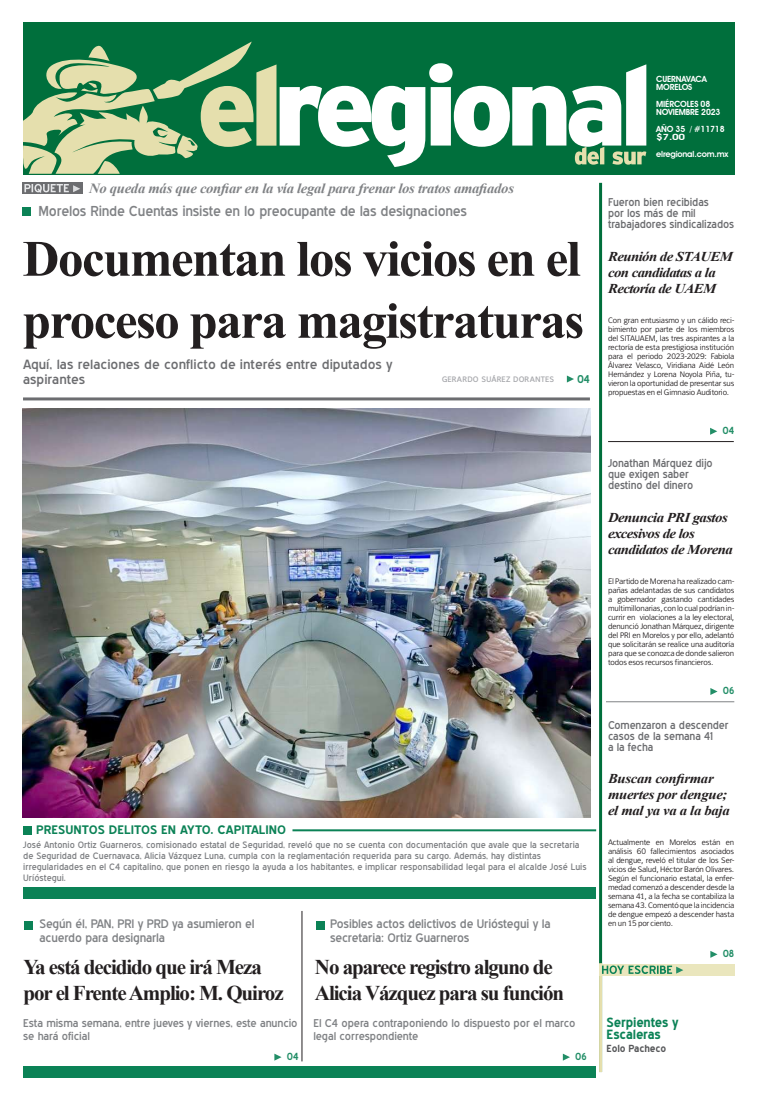
<style>
.page{position:relative;width:757px;height:1106px;background:#fff}
.page>*{position:absolute;margin:0;border:0;box-sizing:border-box;transform-origin:0 0}
.t1{font:700 51px/62px "Times New Roman";letter-spacing:-.03em;color:#231f20}
.t2{font:700 21px/26px "Times New Roman";letter-spacing:-.05em;color:#231f20}
.t3{font:italic 700 14px "Times New Roman";letter-spacing:-.02em;color:#808285;scale:1.05 1}
.t4{font:14px "Blue Highway";letter-spacing:-.015em;color:#808285;scale:1.05 1}
.t5{font:italic 700 13.5px/16px "Times New Roman";letter-spacing:-.04em;color:#231f20;scale:1.1 1}
.t6{font:13px/15px "Blue Highway";color:#6c6d70;scale:1.1 1}
.t7{font:700 13px/12.5px "Blue Highway";letter-spacing:-.015em;color:#0b8256;scale:1.05 1}
.t8{font:12px/14px "Blue Highway";letter-spacing:-.015em;color:#808285;scale:1.05 1}
.t9{font:700 12px "Blue Highway";color:#0b8256;scale:1.1 1}
.t10{font:11px/11px "Blue Highway";letter-spacing:-.01em;color:#6c6d70}
.t11{font:11px/13px "Blue Highway";letter-spacing:-.01em;color:#808285;scale:1.05 1}
.t12{font:700 11px "Blue Highway";color:#228e67}
.t13{font:700 10px "Blue Highway";letter-spacing:-.015em;color:#57585a;scale:1.05 1}
.t14{font:700 10px "Blue Highway";letter-spacing:-.015em;color:#228e67}
.t15{font:9px/11px "Blue Highway";color:#808285;scale:1.05 1}
.t16{font:600 8.5px/8.3px "Avant Garde IT Cby BT";letter-spacing:-.02em;color:#fff}
.t17{font:8px/9px "Fran Klein";letter-spacing:-.015em;color:#231f20;text-align:justify}
.t18{font:700 8px "Fran Klein";color:#a8a9ad;scale:1.05 1}
</style>
<div class="page">
<div style="left:23px;top:183px;width:60px;height:11px;background:#6c6d70"></div>
<div style="left:23px;top:207px;width:8px;height:8px;background:#0b8256"></div>
<div style="left:23px;top:826px;width:8px;height:8px;background:#0b8256"></div>
<div style="left:316px;top:921px;width:8px;height:8px;background:#0b8256"></div>
<hr style="left:599px;top:183px;width:3px;height:889px;background:#006f3c">
<hr style="left:599px;top:963px;width:3px;height:109px;background:#e5dfad">
<svg style="left:567px;top:375px;width:7px;height:7px"></svg>
<hr style="left:23px;top:397px;width:567px;height:3px;background:#6c6d70">
<div style="left:23px;top:887px;width:573px;height:11px;background:#0b8256"></div>
<div style="left:23px;top:1066px;width:573px;height:11px;background:#0b8256"></div>
<svg style="left:24px;top:184px;width:56px;height:9px"></svg>
<hr style="left:292px;top:829px;width:304px;height:2px;background:#0b8256">
<div style="left:24px;top:921px;width:9px;height:8px;background:#0b8256"></div>
<svg style="left:274px;top:1053px;width:8px;height:7px"></svg>
<svg style="left:563px;top:1053px;width:7px;height:7px"></svg>
<hr style="left:301px;top:911px;width:1px;height:150px;background:#231f20">
<hr style="left:606px;top:701px;width:128px;height:1px;background:#808285">
<hr style="left:608px;top:441px;width:126px;height:1px;background:#231f20">
<div style="left:23px;top:22px;width:711px;height:152px;background:#006f3c"></div>
<svg style="left:280px;top:63px;width:366px;height:104px"></svg>
<svg style="left:24px;top:42px;width:252px;height:132px"></svg>
<svg style="left:575px;top:147px;width:71px;height:18px"></svg>
<div style="left:600px;top:964px;width:135px;height:11px;background:#eae6bd"></div>
<svg style="left:602px;top:965px;width:82px;height:9px"></svg>
<svg style="left:710px;top:428px;width:7px;height:7px"></svg>
<svg style="left:710px;top:688px;width:7px;height:7px"></svg>
<svg style="left:710px;top:951px;width:7px;height:6px"></svg>
<img style="left:23px;top:409px;width:567px;height:409px">
<h3 class="t3" style="left:89px;top:179px;width:406px">No queda más que confiar en la vía legal para frenar los tratos amafiados</h3>
<h3 class="t4" style="left:39px;top:202px;width:410px">Morelos Rinde Cuentas insiste en lo preocupante de las designaciones</h3>
<h1 class="t1" style="left:23px;top:226px;width:563px">Documentan los vicios en el proceso para magistraturas</h1>
<h3 class="t6" style="left:23px;top:357px;width:338px">Aquí, las relaciones de conflicto de interés entre diputados y aspirantes</h3>
<p class="t18" style="left:442px;top:375px;width:109px">GERARDO SUÁREZ DORANTES</p>
<h3 class="t12" style="left:577px;top:372px;width:14px">04</h3>
<h3 class="t9" style="left:36px;top:823px;width:229px">PRESUNTOS DELITOS EN AYTO. CAPITALINO</h3>
<p class="t15" style="left:23px;top:839px;width:538px">José Antonio Ortiz Guarneros, comisionado estatal de Seguridad, reveló que no se cuenta con documentación que avale que la secretaria de Seguridad de Cuernavaca, Alicia Vázquez Luna, cumpla con la reglamentación requerida para su cargo. Además, hay distintas irregularidades en el C4 capitalino, que ponen en riesgo la ayuda a los habitantes, e implicar responsabilidad legal para el alcalde José Luis Uríóstegui.</p>
<h3 class="t8" style="left:39px;top:916px;width:206px">Según él, PAN, PRI y PRD ya asumieron el acuerdo para designarla</h3>
<h2 class="t2" style="left:24px;top:953px;width:262px">Ya está decidido que irá Meza por el Frente Amplio: M. Quiroz</h2>
<h3 class="t8" style="left:330px;top:916px;width:212px">Posibles actos delictivos de Urióstegui y la secretaria: Ortiz Guarneros</h3>
<h2 class="t2" style="left:315px;top:953px;width:251px">No aparece registro alguno de<br>Alicia Vázquez para su función</h2>
<h3 class="t11" style="left:23px;top:1016px;width:263px">Esta misma semana, entre jueves y viernes, este anuncio se hará oficial</h3>
<p class="t14" style="left:287px;top:1050px;width:13px">04</p>
<p class="t14" style="left:575px;top:1050px;width:13px">06</p>
<h3 class="t11" style="left:313px;top:1016px;width:251px">El C4 opera contraponiendo lo dispuesto por el marco legal correspondiente</h3>
<p class="t16" style="left:656px;top:75px;width:52px">CUERNAVACA<br>MORELOS</p>
<p class="t16" style="left:656px;top:100px;width:66px">MIÉRCOLES 08<br>NOVIEMBRE 2023</p>
<p class="t16" style="left:656px;top:125px;width:70px">AÑO 35 / #11718 $7.00</p>
<p class="t16" style="left:656px;top:149px;width:74px">elregional.com.mx</p>
<h3 class="t10" style="left:608px;top:197px;width:128px">Fueron bien recibidas<br>por los más de mil trabajadores sindicalizados</h3>
<h3 class="t5" style="left:608px;top:248px;width:115px">Reunión de STAUEM con candidatas a la<br>Rectoría de UAEM</h3>
<p class="t17" style="left:608px;top:315px;width:128px">Con gran entusiasmo y un cálido reci&shy;bimiento por parte de los miembros del SITAUAEM, las tres aspirantes a la rectoría de esta prestigiosa institución para el periodo 2023-2029: Fabiola Álvarez Velasco, Viridiana Aidé León Hernández y Lorena Noyola Piña, tu&shy;vieron la oportunidad de presentar sus propuestas en el Gimnasio Auditorio.</p>
<h3 class="t10" style="left:608px;top:457px;width:106px">Jonathan Márquez dijo que exigen saber destino del dinero</h3>
<p class="t14" style="left:722px;top:424px;width:13px">04</p>
<h3 class="t5" style="left:608px;top:509px;width:115px">Denuncia PRI gastos excesivos de los candidatos de Morena</h3>
<p class="t17" style="left:608px;top:576px;width:128px">El Partido de Morena ha realizado cam&shy;pañas adelantadas de sus candidatos a gobernador gastando cantidades multimillonarias, con lo cual podrían in&shy;currir en violaciones a la ley electoral, denunció Jonathan Márquez, dirigente del PRI en Morelos y por ello, adelantó que solicitarán se realice una auditoría para que se conozca de donde salieron todos esos recursos financieros.</p>
<p class="t14" style="left:723px;top:684px;width:13px">06</p>
<h3 class="t10" style="left:608px;top:719px;width:122px">Comenzaron a descender casos de la semana 41<br>a la fecha</h3>
<h3 class="t5" style="left:608px;top:770px;width:112px">Buscan confirmar muertes por dengue; el mal ya va a la baja</h3>
<p class="t17" style="left:608px;top:837px;width:128px">Actualmente en Morelos están en análisis 60 fallecimientos asociados al dengue, reveló el titular de los Ser&shy;vicios de Salud, Héctor Barón Olivares.<br>Según el funcionario estatal, la enfer&shy;medad comenzó a descender desde la semana 41, a la fecha se contabiliza la semana 43. Comentó que la incidencia de dengue empezó a descender hasta en un 15 por ciento.</p>
<h3 class="t7" style="left:607px;top:1015px;width:70px">Serpientes y<br>Escaleras</h3>
<p class="t13" style="left:607px;top:1042px;width:58px">Eolo Pacheco</p>
<p class="t14" style="left:723px;top:947px;width:13px">08</p>
</div>
